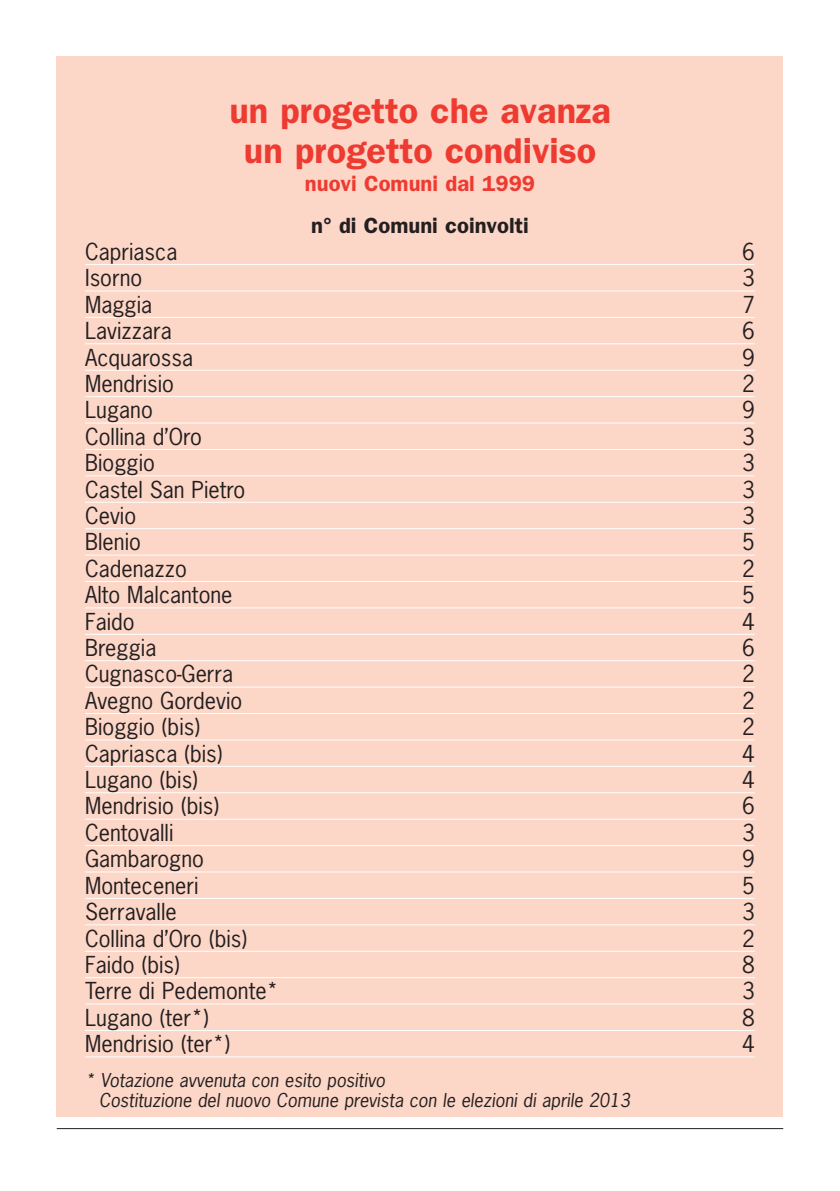
<style>
.page{position:relative;width:840px;height:1191px;background:#fff}
.page>*{position:absolute;margin:0;border:0;box-sizing:border-box;transform-origin:0 0}
.t1{font:600 36px/40px "Franklin Gothic";color:#ee3b32;text-align:center}
.t2{font:22px "News Gothic";color:#231f20}
.t3{font:600 22px "Franklin Gothic";color:#231f20}
.t4{font:600 22px "Franklin Gothic";color:#ee3b32}
.t5{font:italic 18px/20px "News Gothic";color:#231f20}
</style>
<div class="page">
<div style="left:57px;top:57px;width:725px;height:1060px;background:#fcd6c7"></div>
<hr style="left:85px;top:264px;width:669px;height:1px;background:#fff">
<hr style="left:85px;top:290px;width:669px;height:1px;background:#fff">
<hr style="left:85px;top:317px;width:669px;height:1px;background:#fff">
<hr style="left:85px;top:343px;width:669px;height:1px;background:#fff">
<hr style="left:85px;top:370px;width:669px;height:1px;background:#fff">
<hr style="left:85px;top:396px;width:669px;height:1px;background:#fff">
<hr style="left:85px;top:422px;width:669px;height:1px;background:#fff">
<hr style="left:85px;top:449px;width:669px;height:1px;background:#fff">
<hr style="left:85px;top:475px;width:669px;height:1px;background:#fff">
<hr style="left:85px;top:502px;width:669px;height:1px;background:#fff">
<hr style="left:85px;top:528px;width:669px;height:1px;background:#fff">
<hr style="left:85px;top:554px;width:669px;height:1px;background:#fff">
<hr style="left:85px;top:581px;width:669px;height:1px;background:#fff">
<hr style="left:85px;top:607px;width:669px;height:1px;background:#fff">
<hr style="left:85px;top:634px;width:669px;height:1px;background:#fff">
<hr style="left:85px;top:660px;width:669px;height:1px;background:#fff">
<hr style="left:85px;top:686px;width:669px;height:1px;background:#fff">
<hr style="left:85px;top:713px;width:669px;height:1px;background:#fff">
<hr style="left:85px;top:739px;width:669px;height:1px;background:#fff">
<hr style="left:85px;top:766px;width:669px;height:1px;background:#fff">
<hr style="left:85px;top:792px;width:669px;height:1px;background:#fff">
<hr style="left:85px;top:818px;width:669px;height:1px;background:#fff">
<hr style="left:85px;top:845px;width:669px;height:1px;background:#fff">
<hr style="left:85px;top:871px;width:669px;height:1px;background:#fff">
<hr style="left:85px;top:898px;width:669px;height:1px;background:#fff">
<hr style="left:85px;top:924px;width:669px;height:1px;background:#fff">
<hr style="left:85px;top:950px;width:669px;height:1px;background:#fff">
<hr style="left:85px;top:977px;width:669px;height:1px;background:#fff">
<hr style="left:85px;top:1003px;width:669px;height:1px;background:#fff">
<hr style="left:85px;top:1030px;width:669px;height:1px;background:#fff">
<hr style="left:85px;top:1056px;width:669px;height:1px;background:#fff">
<hr style="left:57px;top:1128px;width:725px;height:1px;background:#231f20">
<h1 class="t1" style="left:229px;top:90px;width:383px">un progetto che avanza un progetto condiviso</h1>
<p class="t4" style="left:305px;top:171px;width:231px">nuovi Comuni dal 1999</p>
<p class="t3" style="left:311px;top:213px;width:219px">n° di Comuni coinvolti</p>
<p class="t2" style="left:85px;top:237px;width:94px">Capriasca</p>
<p class="t2" style="left:741px;top:237px;width:14px">6</p>
<p class="t2" style="left:85px;top:264px;width:59px">Isorno</p>
<p class="t2" style="left:741px;top:264px;width:14px">3</p>
<p class="t2" style="left:85px;top:290px;width:69px">Maggia</p>
<p class="t2" style="left:741px;top:290px;width:14px">7</p>
<p class="t2" style="left:85px;top:317px;width:88px">Lavizzara</p>
<p class="t2" style="left:741px;top:317px;width:14px">6</p>
<p class="t2" style="left:85px;top:343px;width:109px">Acquarossa</p>
<p class="t2" style="left:741px;top:343px;width:14px">9</p>
<p class="t2" style="left:85px;top:369px;width:90px">Mendrisio</p>
<p class="t2" style="left:741px;top:369px;width:14px">2</p>
<p class="t2" style="left:85px;top:396px;width:69px">Lugano</p>
<p class="t2" style="left:741px;top:396px;width:14px">9</p>
<p class="t2" style="left:85px;top:422px;width:118px">Collina d’Oro</p>
<p class="t2" style="left:741px;top:422px;width:14px">3</p>
<p class="t2" style="left:85px;top:449px;width:71px">Bioggio</p>
<p class="t2" style="left:741px;top:449px;width:14px">3</p>
<p class="t2" style="left:85px;top:475px;width:162px">Castel San Pietro</p>
<p class="t2" style="left:741px;top:475px;width:14px">3</p>
<p class="t2" style="left:85px;top:501px;width:52px">Cevio</p>
<p class="t2" style="left:741px;top:501px;width:14px">3</p>
<p class="t2" style="left:85px;top:528px;width:57px">Blenio</p>
<p class="t2" style="left:741px;top:528px;width:14px">5</p>
<p class="t2" style="left:85px;top:554px;width:103px">Cadenazzo</p>
<p class="t2" style="left:741px;top:554px;width:14px">2</p>
<p class="t2" style="left:85px;top:581px;width:149px">Alto Malcantone</p>
<p class="t2" style="left:741px;top:581px;width:14px">5</p>
<p class="t2" style="left:85px;top:607px;width:51px">Faido</p>
<p class="t2" style="left:741px;top:607px;width:14px">4</p>
<p class="t2" style="left:85px;top:633px;width:73px">Breggia</p>
<p class="t2" style="left:741px;top:633px;width:14px">6</p>
<p class="t2" style="left:85px;top:660px;width:150px">Cugnasco-Gerra</p>
<p class="t2" style="left:741px;top:660px;width:14px">2</p>
<p class="t2" style="left:85px;top:686px;width:158px">Avegno Gordevio</p>
<p class="t2" style="left:741px;top:686px;width:14px">2</p>
<p class="t2" style="left:85px;top:713px;width:116px">Bioggio (bis)</p>
<p class="t2" style="left:741px;top:713px;width:14px">2</p>
<p class="t2" style="left:85px;top:739px;width:139px">Capriasca (bis)</p>
<p class="t2" style="left:741px;top:739px;width:14px">4</p>
<p class="t2" style="left:85px;top:765px;width:114px">Lugano (bis)</p>
<p class="t2" style="left:741px;top:765px;width:14px">4</p>
<p class="t2" style="left:85px;top:792px;width:135px">Mendrisio (bis)</p>
<p class="t2" style="left:741px;top:792px;width:14px">6</p>
<p class="t2" style="left:85px;top:818px;width:90px">Centovalli</p>
<p class="t2" style="left:741px;top:818px;width:14px">3</p>
<p class="t2" style="left:85px;top:845px;width:120px">Gambarogno</p>
<p class="t2" style="left:741px;top:845px;width:14px">9</p>
<p class="t2" style="left:85px;top:871px;width:115px">Monteceneri</p>
<p class="t2" style="left:741px;top:871px;width:14px">5</p>
<p class="t2" style="left:85px;top:897px;width:93px">Serravalle</p>
<p class="t2" style="left:741px;top:897px;width:14px">3</p>
<p class="t2" style="left:85px;top:924px;width:163px">Collina d’Oro (bis)</p>
<p class="t2" style="left:741px;top:924px;width:14px">2</p>
<p class="t2" style="left:85px;top:950px;width:96px">Faido (bis)</p>
<p class="t2" style="left:741px;top:950px;width:14px">8</p>
<p class="t2" style="left:85px;top:977px;width:195px">Terre di Pedemonte*</p>
<p class="t2" style="left:741px;top:977px;width:14px">3</p>
<p class="t2" style="left:85px;top:1003px;width:125px">Lugano (ter*)</p>
<p class="t2" style="left:741px;top:1003px;width:14px">8</p>
<p class="t2" style="left:85px;top:1029px;width:146px">Mendrisio (ter*)</p>
<p class="t2" style="left:741px;top:1029px;width:14px">4</p>
<p class="t5" style="left:99px;top:1070px;width:532px;text-indent:-14px">* Votazione avvenuta con esito positivo<br>Costituzione del nuovo Comune prevista con le elezioni di aprile 2013</p>
</div>
